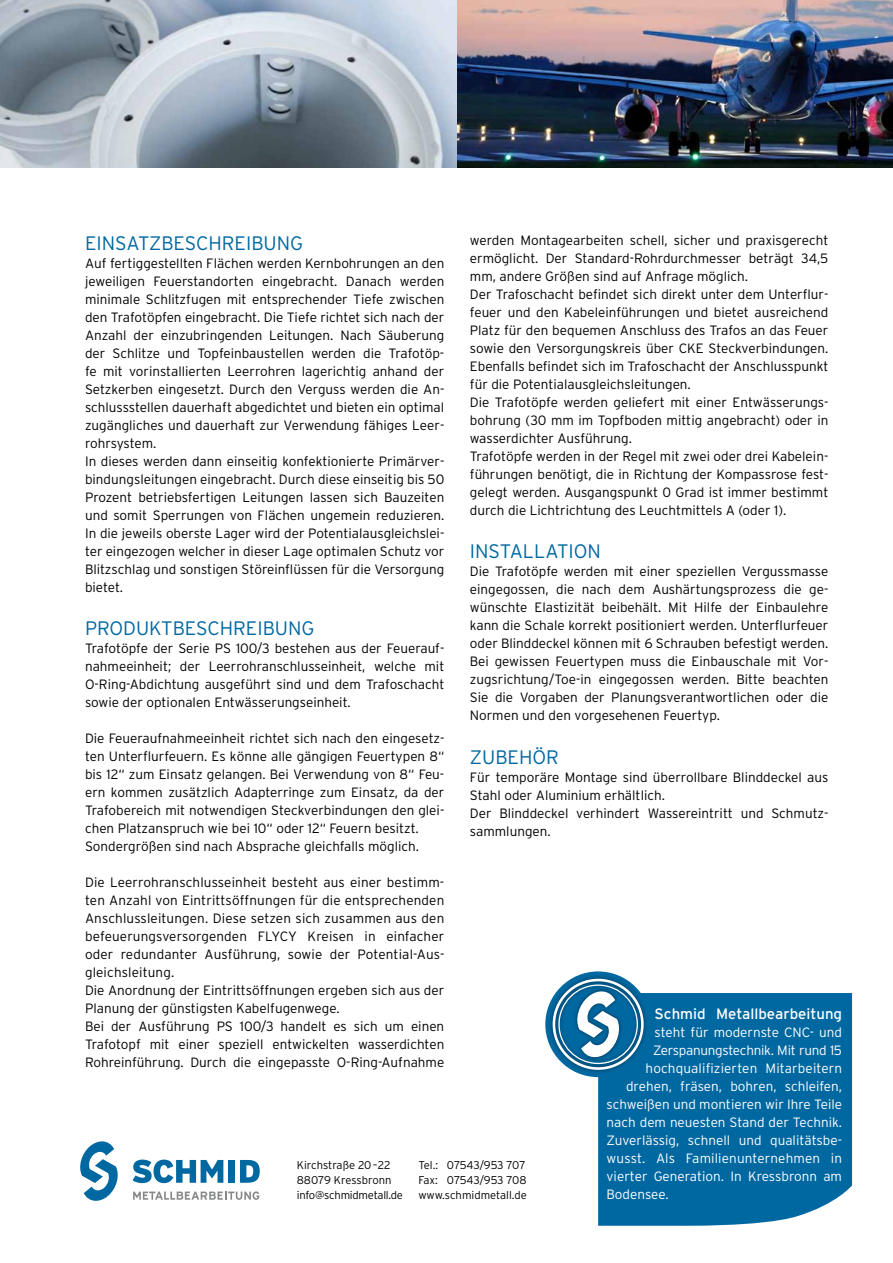
<style>
.page{position:relative;width:893px;height:1263px;background:#fff}
.page>*{position:absolute;margin:0;border:0;box-sizing:border-box;transform-origin:0 0}
.t1{font:300 19.5px "Interstate";letter-spacing:.67em;color:#0068a1}
.t2{font:15px "Interstate";color:#fff}
.t3{font:300 13.5px/18px "Interstate";color:#000}
.t4{font:300 13.5px "Interstate";color:#fff}
.t5{font:300 13.5px "Interstate";letter-spacing:-.02em;color:#fff}
.t6{font:300 11.25px/15px "Interstate";letter-spacing:-.01em;color:#000}
</style>
<div class="page">
<svg style="left:80px;top:1141px;width:38px;height:60px"></svg>
<div style="left:228px;top:1160px;width:7px;height:23px;background:#0068a1"></div>
<svg style="left:240px;top:1160px;width:20px;height:23px"></svg>
<svg style="left:133px;top:1159px;width:90px;height:24px"></svg>
<svg style="left:133px;top:1191px;width:126px;height:9px"></svg>
<div style="left:598px;top:993px;width:254px;height:233px;background:#0068a1"></div>
<div style="left:545px;top:971px;width:106px;height:106px;background:#0068a1;border-radius:50%"></div>
<div style="left:548px;top:974px;width:100px;height:100px;background:#000;opacity:.5"></div>
<svg style="left:574px;top:988px;width:48px;height:72px"></svg>
<div style="left:553px;top:979px;width:91px;height:91px;border:3px solid #fff;border-radius:50%"></div>
<div style="left:558px;top:984px;width:80px;height:80px;border:1px solid #fff;border-radius:50%"></div>
<img style="left:0;top:0;width:457px;height:168px">
<img style="left:457px;top:0;width:436px;height:168px">
<p class="t3" style="left:470px;top:231px;width:360px">werden Montagearbeiten schell, sicher und praxisgerecht ermöglicht. Der Standard-Rohrdurchmesser beträgt 34,5 mm, andere Größen sind auf Anfrage möglich.<br>Der Trafoschacht befindet sich direkt unter dem U nterflur&shy;feuer und den Kabeleinführungen und bietet ausreichend Platz für den bequemen Anschluss des Trafos an das Feuer sowie den Versorgungskreis über CKE Steckverbindungen.<br>Ebenfalls befindet sich im Trafoschacht der Anschlusspunkt für die Potentialausgleichsleitungen.<br>Die Trafotöpfe werden geliefert mit einer Entwässerungs&shy;bohrung (30 mm im Topfboden mittig angebracht) oder in wasserdichter Ausführung.<br>Trafotöpfe werden in der Regel mit zwei oder drei Kabelein&shy;führungen benötigt, die in Richtung der Kompassrose fest&shy;gelegt werden. Ausgangspunkt 0 Grad ist immer bestimmt durch die Lichtrichtung des Leuchtmittels A (oder 1).</p>
<h1 class="t1" style="left:470px;top:540px;width:133px">I nstallation</h1>
<p class="t3" style="left:470px;top:562px;width:360px;text-align:justify">Die Trafotöpfe werden mit einer speziellen Vergussmasse eingegossen, die nach dem Aushärtungsprozess die ge&shy;wünschte Elastizität beibehält. Mit H ilfe der Einbaulehre kann die Schale korrekt positioniert werden. U nterflurfeuer oder Blinddeckel können mit 6 Schrauben befestigt werden.<br>Bei gewissen Feuertypen muss die Einbauschale mit Vor&shy;zugsrichtung/Toe-in eingegossen werden. Bitte beachten Sie die Vorgaben der Planungsverantwortlichen oder die Normen und den vorgesehenen Feuertyp.</p>
<h1 class="t1" style="left:470px;top:746px;width:86px">Zubehör</h1>
<p class="t3" style="left:470px;top:768px;width:360px">Für temporäre Montage sind überrollbare Blinddeckel aus Stahl oder Aluminium erhältlich.<br>Der Blinddeckel verhindert Wassereintritt und Schmutz&shy;sammlungen.</p>
<h1 class="t1" style="left:85px;top:232px;width:220px">Einsatzbeschreibung</h1>
<p class="t3" style="left:85px;top:254px;width:361px">Auf fertiggestellten Flächen werden Kernbohrungen an den jeweiligen Feuerstandorten eingebracht. Danach werden minimale Schlitzfugen mit entsprechender Tiefe zwischen den Trafotöpfen eingebracht. Die Tiefe richtet sich nach der Anzahl der einzubringenden Leitungen. Nach Säuberung der Schlitze und Topfeinbaustellen werden die Trafotöp&shy;fe mit vorinstallierten Leerrohren lagerichtig anhand der Setzkerben eingesetzt. Durch den Verguss werden die An&shy;schlussstellen dauerhaft abgedichtet und bieten ein optimal zugängliches und dauerhaft zur Verwendung fähiges Leer&shy;rohrsystem.<br>I n dieses werden dann einseitig konfektionierte Primärver&shy;bindungsleitungen eingebracht. Durch diese einseitig bis 50<br>Prozent betriebsfertigen Leitungen lassen sich Bauzeiten und somit Sperrungen von Flächen ungemein reduzieren.<br>I n die jeweils oberste Lager wird der Potentialausgleichslei&shy;ter eingezogen welcher in dieser Lage optimalen Schutz vor Blitzschlag und sonstigen Störeinflüssen für die Versorgung bietet.</p>
<h1 class="t1" style="left:85px;top:617px;width:231px">Produktbeschreibung</h1>
<p class="t3" style="left:85px;top:639px;width:361px;text-align:justify">Trafotöpfe der Serie PS 100/3 bestehen aus der Feuerauf&shy;nahmeeinheit; der Leerrohranschlusseinheit, welche mit O-Ring-Abdichtung ausgeführt sind und dem Trafoschacht sowie der optionalen Entwässerungseinheit.</p>
<p class="t3" style="left:85px;top:729px;width:361px">Die Feueraufnahmeeinheit richtet sich nach den eingesetz&shy;ten U nterflurfeuern. Es könne alle gängigen Feuertypen 8“ bis 12“ zum Einsatz gelangen. Bei Verwendung von 8“ Feu&shy;ern kommen zusätzlich Adapterringe zum Einsatz, da der Trafobereich mit notwendigen Steckverbindungen den glei&shy;chen Platzanspruch wie bei 10“ oder 12“ Feuern besitzt.<br>Sondergrößen sind nach Absprache gleichfalls möglich.</p>
<p class="t3" style="left:85px;top:873px;width:361px">Die Leerrohranschlusseinheit besteht aus einer bestimm&shy;ten Anzahl von Eintrittsöffnungen für die entsprechenden Anschlussleitungen. Diese setzen sich zusammen aus den befeuerungsversorgenden FLYCY Kreisen in einfacher oder redundanter Ausführung, sowie der Potential-Aus&shy;gleichsleitung.<br>Die Anordnung der Eintrittsöffnungen ergeben sich aus der Planung der günstigsten Kabelfugenwege.<br>Bei der Ausführung PS 100/3 handelt es sich um einen Trafotopf mit einer speziell entwickelten wasserdichten Rohreinführung. Durch die eingepasste O-Ring-Aufnahme</p>
<p class="t2" style="left:655px;top:1005px;width:189px">Schmid Metallbearbeitung</p>
<p class="t4" style="left:655px;top:1024px;width:139px">steht für modernste CNC</p>
<p class="t4" style="left:810px;top:1024px;width:34px">- und</p>
<p class="t5" style="left:653px;top:1042px;width:190px">Zerspanungstechnik. Mit rund 15</p>
<p class="t4" style="left:646px;top:1060px;width:198px">hochqualifizierten Mitarbeitern</p>
<p class="t4" style="left:626px;top:1078px;width:217px">drehen, fräsen, bohren, schleifen,</p>
<p class="t4" style="left:607px;top:1096px;width:237px">schweißen und montieren wir I hre Teile</p>
<p class="t4" style="left:607px;top:1114px;width:237px">nach dem neuesten Stand der Technik.</p>
<p class="t4" style="left:607px;top:1132px;width:237px">Zuverlässig, schnell und qualitätsbe-</p>
<p class="t4" style="left:607px;top:1150px;width:237px">wusst. Als Familienunternehmen in</p>
<p class="t4" style="left:607px;top:1168px;width:237px">vierter Generation. I n Kressbronn am</p>
<p class="t4" style="left:607px;top:1186px;width:64px">Bodensee.</p>
<p class="t6" style="left:297px;top:1157px;width:108px">Kirchstraße 20–22<br>88079 Kressbronn info@schmidmetall.de</p>
<p class="t6" style="left:418px;top:1157px;width:110px;text-align:justify">Tel.: 07543/953 707<br>Fax: 07543/953 708 www.schmidmetall.de</p>
</div>
